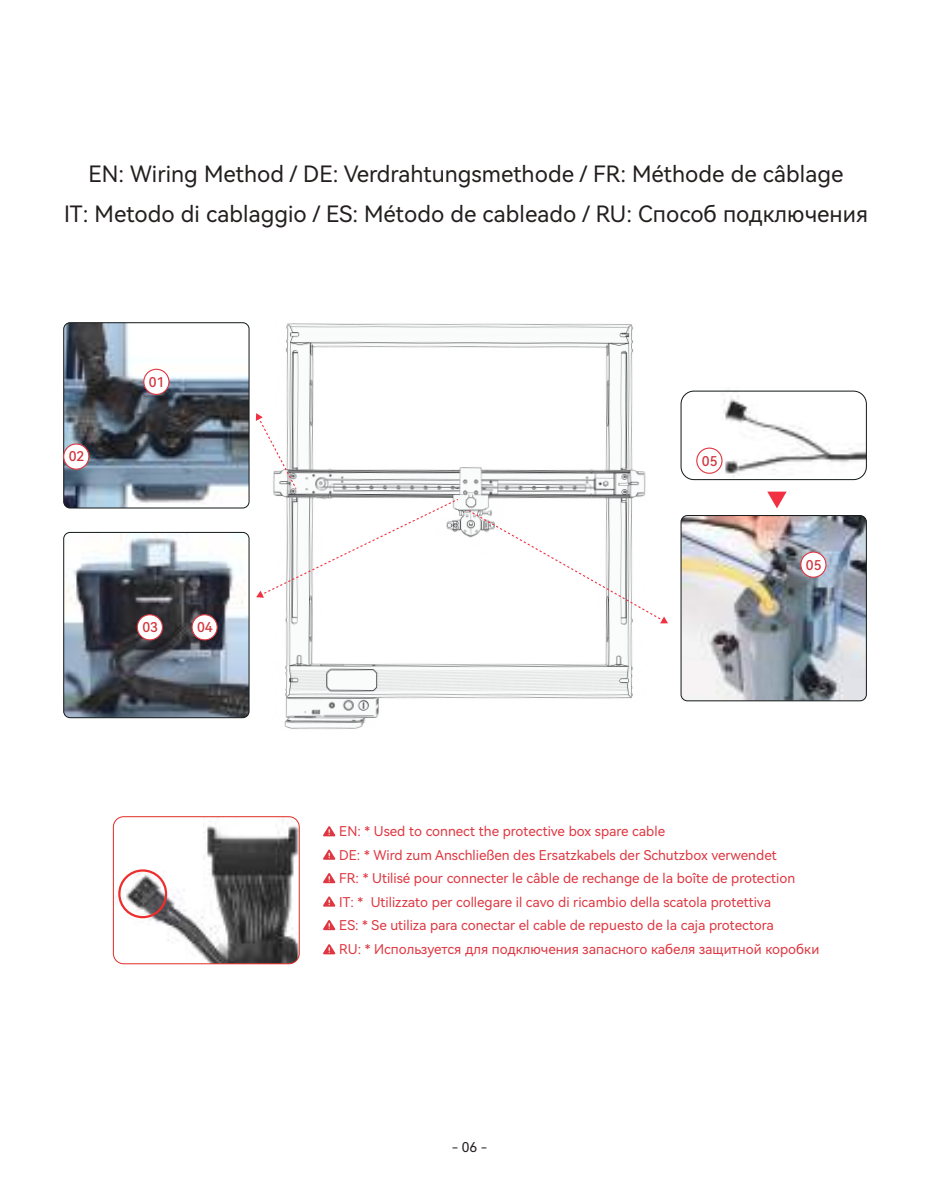
<style>
.page{position:relative;width:932px;height:1187px;background:#fff}
.page>*{position:absolute;margin:0;border:0;box-sizing:border-box;transform-origin:0 0}
.t1{font:22.5px/40.5px "Harmony OS Sans SC";color:#241f1f;text-align:center}
.t2{font:13.5px/23.4px "Harmony OS Sans SC";color:#df3741}
.t3{font:13.5px "Harmony OS Sans SC Medium";color:#d13941}
.t4{font:13.5px "Harmony OS Sans SC";color:#241f1f}
</style>
<div class="page">
<img style="left:682px;top:390px;width:184px;height:91px">
<img style="left:682px;top:515px;width:184px;height:185px">
<img style="left:258px;top:323px;width:388px;height:406px">
<div style="left:680px;top:515px;width:186px;height:186px;border:1px solid #121717;border-radius:6px"></div>
<svg style="left:256px;top:413px;width:40px;height:75px"></svg>
<svg style="left:469px;top:510px;width:198px;height:113px"></svg>
<svg style="left:256px;top:498px;width:201px;height:99px"></svg>
<img style="left:65px;top:324px;width:184px;height:184px">
<div style="left:63px;top:322px;width:186px;height:186px;border:1px solid #121717;border-radius:6px"></div>
<img style="left:65px;top:532px;width:184px;height:185px">
<div style="left:63px;top:532px;width:186px;height:186px;border:1px solid #121717;border-radius:6px"></div>
<svg style="left:323px;top:826px;width:12px;height:10px"></svg>
<svg style="left:323px;top:849px;width:12px;height:10px"></svg>
<svg style="left:323px;top:873px;width:12px;height:10px"></svg>
<svg style="left:323px;top:896px;width:12px;height:10px"></svg>
<svg style="left:323px;top:920px;width:12px;height:10px"></svg>
<svg style="left:323px;top:944px;width:12px;height:10px"></svg>
<img style="left:113px;top:816px;width:186px;height:147px">
<div style="left:113px;top:816px;width:186px;height:148px;border:1px solid #e22c26;border-radius:10px"></div>
<div style="left:118px;top:869px;width:49px;height:49px;border:2px solid #ee2d2d;border-radius:50%"></div>
<div style="left:144px;top:369px;width:25px;height:25px;background:#fff;border-radius:50%"></div>
<div style="left:143px;top:369px;width:26px;height:26px;border:1px solid #df3741;border-radius:50%"></div>
<div style="left:137px;top:614px;width:25px;height:26px;background:#fff;border-radius:50%"></div>
<div style="left:137px;top:614px;width:26px;height:26px;border:1px solid #df3741;border-radius:50%"></div>
<div style="left:192px;top:614px;width:25px;height:26px;background:#fff;border-radius:50%"></div>
<div style="left:191px;top:614px;width:27px;height:26px;border:1px solid #df3741;border-radius:50%"></div>
<div style="left:696px;top:448px;width:25px;height:25px;background:#fff;border-radius:50%"></div>
<div style="left:696px;top:447px;width:26px;height:27px;border:1px solid #df3741;border-radius:50%"></div>
<div style="left:800px;top:552px;width:25px;height:25px;background:#fff;border-radius:50%"></div>
<div style="left:800px;top:551px;width:26px;height:26px;border:1px solid #df3741;border-radius:50%"></div>
<div style="left:64px;top:444px;width:25px;height:25px;background:#fff;border-radius:50%"></div>
<div style="left:63px;top:443px;width:26px;height:26px;border:1px solid #df3741;border-radius:50%"></div>
<div style="left:680px;top:391px;width:186px;height:89px;border:1px solid #121717;border-radius:13px"></div>
<svg style="left:767px;top:491px;width:19px;height:17px"></svg>
<h1 class="t1" style="left:64px;top:153px;width:805px">EN: Wiring Method / DE: Verdrahtungsmethode / FR: Méthode de câblage<br>IT: Metodo di cablaggio / ES: Método de cableado / RU: Способ подключения</h1>
<p class="t3" style="left:69px;top:447px;width:17px">02</p>
<p class="t3" style="left:149px;top:372px;width:17px">01</p>
<p class="t3" style="left:142px;top:618px;width:17px">03</p>
<p class="t3" style="left:197px;top:618px;width:17px">04</p>
<p class="t3" style="left:701px;top:451px;width:17px">05</p>
<p class="t3" style="left:805px;top:555px;width:17px">05</p>
<p class="t2" style="left:339px;top:819px;width:481px">EN: * Used to connect the protective box spare cable<br>DE: * Wird zum Anschließen des Ersatzkabels der Schutzbox verwendet<br>FR: * Utilisé pour connecter le câble de rechange de la boîte de protection<br>IT: * Utilizzato per collegare il cavo di ricambio della scatola protettiva<br>ES: * Se utiliza para conectar el cable de repuesto de la caja protectora<br>RU: * Используется для подключения запасного кабеля защитной коробки</p>
<p class="t4" style="left:451px;top:1137px;width:37px">- 06 -</p>
</div>
